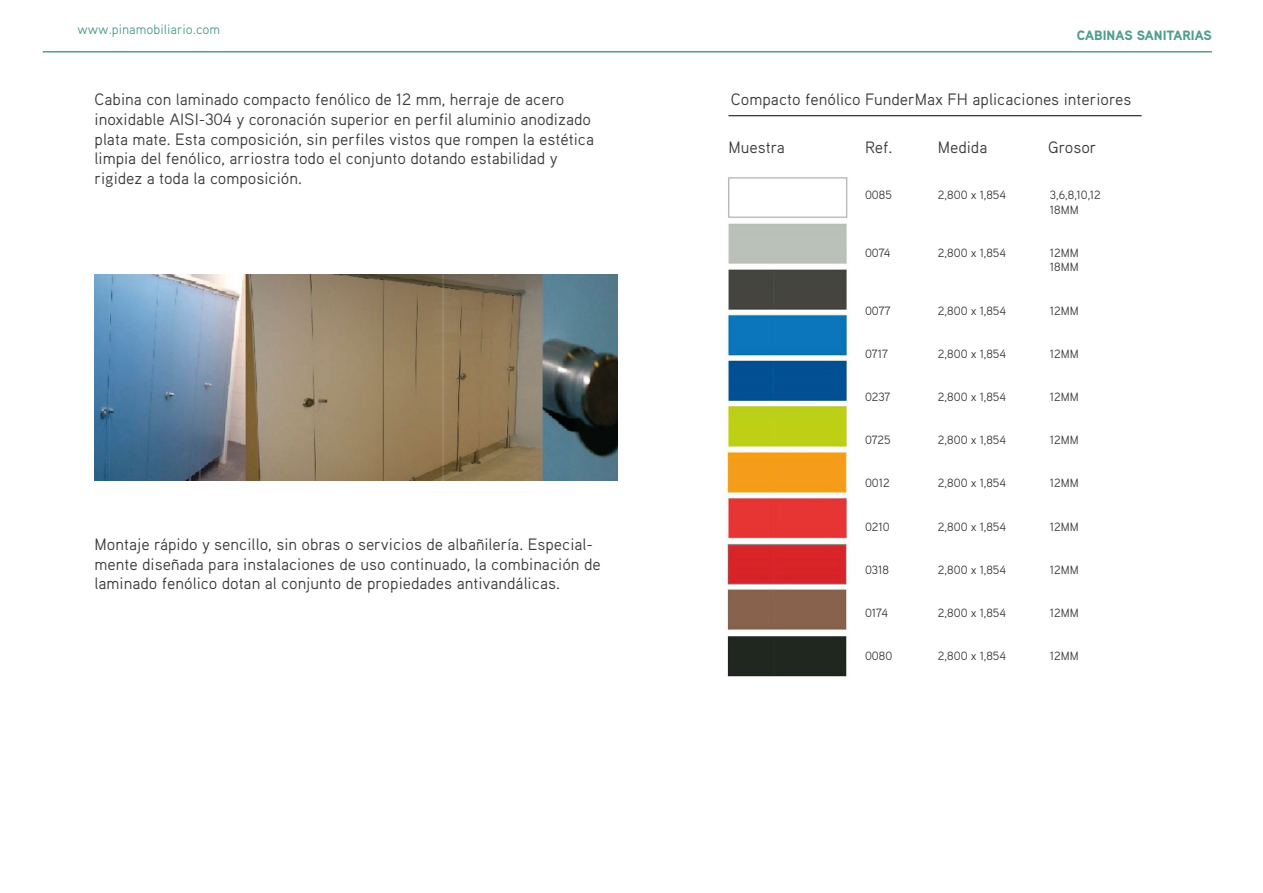
<style>
.page{position:relative;width:1263px;height:893px;background:#fff}
.page>*{position:absolute;margin:0;border:0;box-sizing:border-box;transform-origin:0 0}
.t1{font:16.5px/19.8px "Aaux Pro";color:#3c3c3b}
.t2{font:13.5px "Aaux Pro";color:#519e8e}
.t3{font:900 13.5px "Aaux Pro";color:#519e8e}
.t4{font:12px/14.4px "Aaux Pro";color:#3c3c3b}
</style>
<div class="page">
<img style="left:726px;top:177px;width:123px;height:500px">
<img style="left:95px;top:275px;width:522px;height:206px">
<hr style="left:728px;top:115px;width:413px;height:1px;background:#000">
<hr style="left:43px;top:51px;width:1169px;height:2px;background:#519e8e">
<p class="t2" style="left:78px;top:21px;width:144px">www.pinamobiliario.com</p>
<p class="t3" style="left:1077px;top:26px;width:136px">CABINAS SANITARIAS</p>
<p class="t1" style="left:95px;top:89px;width:501px">Cabina con laminado compacto fenólico de 12 mm, herraje de acero inoxidable AISI-304 y coronación superior en perfil aluminio anodizado plata mate. Esta composición, sin perfiles vistos que rompen la estética limpia del fenólico, arriostra todo el conjunto dotando estabilidad y rigidez a toda la composición.</p>
<p class="t1" style="left:731px;top:89px;width:402px">Compacto fenólico FunderMax FH aplicaciones interiores</p>
<p class="t4" style="left:865px;top:188px;width:28px">0085</p>
<p class="t4" style="left:938px;top:188px;width:70px">2,800 x 1,854</p>
<p class="t4" style="left:1050px;top:188px;width:52px">3,6,8,10,12<br>18MM</p>
<p class="t4" style="left:865px;top:245px;width:27px">0074</p>
<p class="t4" style="left:938px;top:245px;width:70px">2,800 x 1,854</p>
<p class="t4" style="left:1050px;top:245px;width:30px">12MM<br>18MM</p>
<p class="t4" style="left:865px;top:303px;width:27px">0077</p>
<p class="t4" style="left:938px;top:303px;width:70px">2,800 x 1,854</p>
<p class="t4" style="left:1050px;top:303px;width:30px">12MM</p>
<p class="t4" style="left:865px;top:346px;width:25px">0717</p>
<p class="t4" style="left:938px;top:346px;width:70px">2,800 x 1,854</p>
<p class="t4" style="left:1050px;top:346px;width:30px">12MM</p>
<p class="t4" style="left:865px;top:389px;width:27px">0237</p>
<p class="t4" style="left:938px;top:389px;width:70px">2,800 x 1,854</p>
<p class="t4" style="left:1050px;top:389px;width:30px">12MM</p>
<p class="t4" style="left:865px;top:432px;width:27px">0725</p>
<p class="t4" style="left:938px;top:432px;width:70px">2,800 x 1,854</p>
<p class="t4" style="left:1050px;top:432px;width:30px">12MM</p>
<p class="t4" style="left:865px;top:476px;width:26px">0012</p>
<p class="t4" style="left:938px;top:476px;width:70px">2,800 x 1,854</p>
<p class="t4" style="left:1050px;top:476px;width:30px">12MM</p>
<p class="t4" style="left:865px;top:519px;width:26px">0210</p>
<p class="t4" style="left:938px;top:519px;width:70px">2,800 x 1,854</p>
<p class="t4" style="left:1050px;top:519px;width:30px">12MM</p>
<p class="t4" style="left:865px;top:562px;width:25px">0318</p>
<p class="t4" style="left:938px;top:562px;width:70px">2,800 x 1,854</p>
<p class="t4" style="left:1050px;top:562px;width:30px">12MM</p>
<p class="t4" style="left:865px;top:605px;width:24px">0174</p>
<p class="t4" style="left:938px;top:605px;width:70px">2,800 x 1,854</p>
<p class="t4" style="left:1050px;top:605px;width:30px">12MM</p>
<p class="t4" style="left:865px;top:648px;width:29px">0080</p>
<p class="t4" style="left:938px;top:648px;width:70px">2,800 x 1,854</p>
<p class="t4" style="left:1050px;top:648px;width:30px">12MM</p>
<p class="t1" style="left:728px;top:137px;width:58px">Muestra</p>
<p class="t1" style="left:865px;top:137px;width:29px">Ref.</p>
<p class="t1" style="left:938px;top:137px;width:51px">Medida</p>
<p class="t1" style="left:1048px;top:137px;width:50px">Grosor</p>
<p class="t1" style="left:95px;top:534px;width:508px">Montaje rápido y sencillo, sin obras o servicios de albañilería. Especial&shy;mente diseñada para instalaciones de uso continuado, la combinación de laminado fenólico dotan al conjunto de propiedades antivandálicas.</p>
</div>
